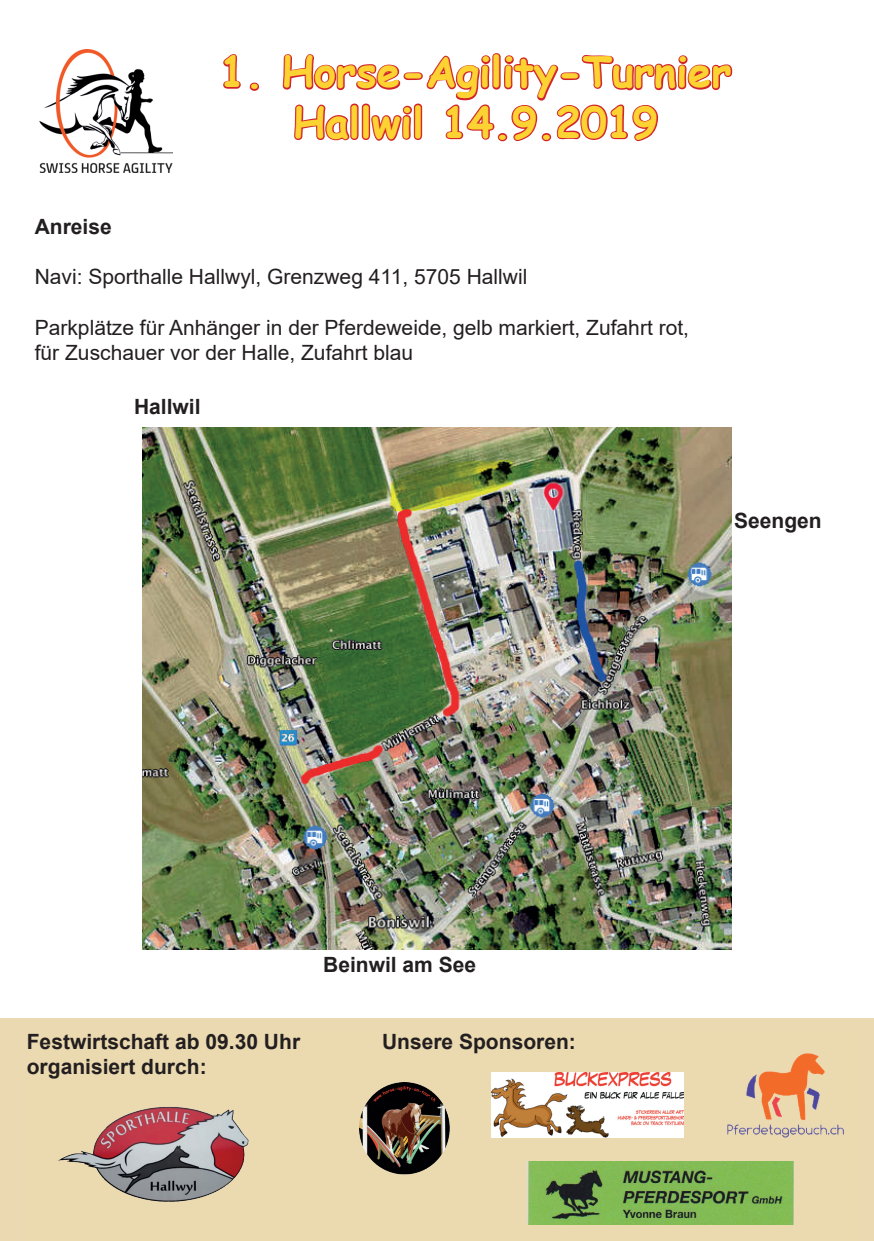
<style>
.page{position:relative;width:874px;height:1241px;background:#fff}
.page>*{position:absolute;margin:0;border:0;box-sizing:border-box;transform-origin:0 0}
.t1{font:700 42px/50.4px "Comic Sans MS";color:#fcd332;text-align:center}
.t2{font:21px/25.2px "Arial";color:#231f20}
.t3{font:700 21px "Arial";color:#231f20}
</style>
<div class="page">
<div style="left:0;top:1018px;width:873px;height:222px;background:#ebd9b1"></div>
<img style="left:58px;top:1107px;width:191px;height:95px">
<img style="left:359px;top:1082px;width:91px;height:92px">
<img style="left:527px;top:1161px;width:265px;height:63px">
<img style="left:491px;top:1072px;width:192px;height:64px">
<img style="left:727px;top:1053px;width:117px;height:85px">
<svg style="left:223px;top:54px;width:37px;height:37px"></svg>
<svg style="left:282px;top:53px;width:451px;height:89px"></svg>
<img style="left:40px;top:49px;width:132px;height:124px">
<img style="left:142px;top:427px;width:589px;height:522px">
<h1 class="t1" style="left:219px;top:45px;width:513px">1. Horse-Agility-Turnier<br>Hallwil 14.9.2019</h1>
<p class="t3" style="left:35px;top:211px;width:79px">Anreise</p>
<p class="t2" style="left:35px;top:264px;width:494px">Navi: Sporthalle Hallwyl, Grenzweg 411, 5705 Hallwil</p>
<p class="t2" style="left:35px;top:314px;width:655px">Parkplätze für Anhänger in der Pferdeweide, gelb markiert, Zufahrt rot, für Zuschauer vor der Halle, Zufahrt blau</p>
<p class="t3" style="left:134px;top:392px;width:68px">Hallwil</p>
<p class="t3" style="left:733px;top:505px;width:89px">Seengen</p>
<p class="t3" style="left:323px;top:949px;width:154px">Beinwil am See</p>
<p class="t3" style="left:27px;top:1026px;width:275px">Festwirtschaft ab 09.30 Uhr</p>
<p class="t3" style="left:382px;top:1026px;width:195px">Unsere Sponsoren:</p>
<p class="t3" style="left:27px;top:1051px;width:181px">organisiert durch:</p>
</div>
